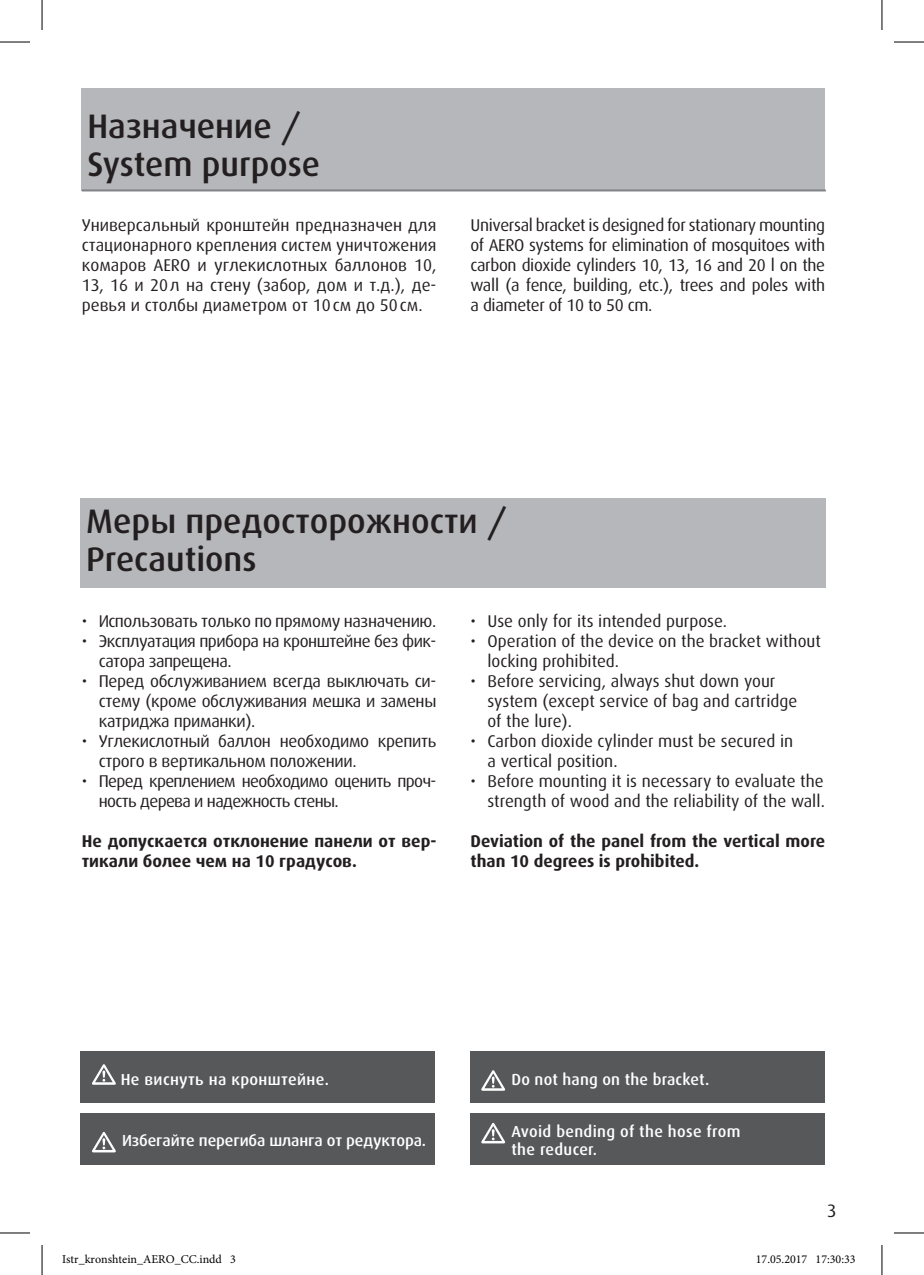
<style>
.page{position:relative;width:924px;height:1275px;background:#fff}
.page>*{position:absolute;margin:0;border:0;box-sizing:border-box;transform-origin:0 0}
.t1{font:500 34px/38px "Dax";color:#231f20}
.t2{font:18px "Dax";color:#231f20}
.t3{font:17px/20px "Dax";letter-spacing:-.02em;color:#231f20;text-align:justify}
.t4{font:17px/20px "Dax";color:#231f20}
.t5{font:700 17px/20px "Dax";color:#231f20}
.t6{font:17px/20px "Dax";letter-spacing:-.04em;color:#231f20}
.t7{font:500 16px/18px "Dax";letter-spacing:.01em;color:#fff}
.t8{font:500 16px "Dax";letter-spacing:-.01em;color:#fff}
.t9{font:12px "Minion Pro";color:#000}
</style>
<div class="page">
<div style="left:82px;top:88px;width:742px;height:103px;background:#b6b7bb"></div>
<hr style="left:82px;top:189px;width:743px;height:2px;background:#808285">
<div style="left:81px;top:498px;width:744px;height:89px;background:#b6b7bb"></div>
<div style="left:81px;top:1113px;width:354px;height:51px;background:#57585a"></div>
<svg style="left:92px;top:1132px;width:24px;height:20px"></svg>
<div style="left:81px;top:1051px;width:354px;height:51px;background:#57585a"></div>
<svg style="left:92px;top:1064px;width:24px;height:20px"></svg>
<div style="left:469px;top:1113px;width:355px;height:51px;background:#57585a"></div>
<svg style="left:481px;top:1123px;width:24px;height:20px"></svg>
<div style="left:469px;top:1051px;width:355px;height:51px;background:#57585a"></div>
<svg style="left:481px;top:1070px;width:24px;height:20px"></svg>
<hr style="left:0;top:42px;width:30px;height:1px;background:#000">
<hr style="left:893px;top:42px;width:30px;height:1px;background:#000">
<hr style="left:0;top:1232px;width:30px;height:1px;background:#000">
<hr style="left:893px;top:1232px;width:30px;height:1px;background:#000">
<hr style="left:42px;top:0;width:1px;height:30px;background:#000">
<hr style="left:42px;top:1245px;width:1px;height:30px;background:#000">
<hr style="left:881px;top:0;width:1px;height:30px;background:#000">
<hr style="left:881px;top:1245px;width:1px;height:30px;background:#000">
<h1 class="t1" style="left:87px;top:107px;width:234px">Назначение /<br>System purpose</h1>
<p class="t3" style="left:82px;top:215px;width:356px">Универсальный кронштейн предназначен для стационарного крепления систем уничтожения комаров AERO и углекислотных баллонов 10, 13, 16 и 20л на стену (забор, дом и т.д.), де&shy;ревья и столбы диаметром от 10см до 50см.</p>
<p class="t3" style="left:470px;top:215px;width:356px">Universal bracket is designed for stationary mounting of AERO systems for elimination of mosquitoes with carbon dioxide cylinders 10, 13, 16 and 20 l on the wall (a fence, building, etc.), trees and poles with a diameter of 10 to 50 cm.</p>
<h1 class="t1" style="left:86px;top:502px;width:421px">Меры предосторожности /<br>Precautions</h1>
<p class="t3" style="left:82px;top:611px;width:356px">• Использовать только по прямому назначению.</p>
<p class="t3" style="left:99px;top:631px;width:339px;text-indent:-17px">• Эксплуатация прибора на кронштейне без фик&shy;сатора запрещена.</p>
<p class="t3" style="left:99px;top:671px;width:339px;text-indent:-17px">• Перед обслуживанием всегда выключать си&shy;стему (кроме обслуживания мешка и замены катриджа приманки).</p>
<p class="t3" style="left:99px;top:731px;width:339px;text-indent:-17px">• Углекислотный баллон необходимо крепить строго в вертикальном положении.</p>
<p class="t6" style="left:99px;top:771px;width:339px;text-indent:-17px">• Перед креплением необходимо оценить проч&shy;ность дерева и надежность стены.</p>
<p class="t5" style="left:82px;top:831px;width:356px">Не допускается отклонение панели от вер&shy;тикали более чем на 10 градусов.</p>
<p class="t4" style="left:470px;top:611px;width:258px">• Use only for its intended purpose.</p>
<p class="t4" style="left:487px;top:631px;width:335px;text-indent:-17px">• Operation of the device on the bracket without locking prohibited.</p>
<p class="t4" style="left:487px;top:671px;width:311px;text-indent:-17px">• Before servicing, always shut down your system (except service of bag and cartridge of the lure).</p>
<p class="t4" style="left:487px;top:731px;width:307px;text-indent:-17px">• Carbon dioxide cylinder must be secured in a vertical position.</p>
<p class="t4" style="left:470px;top:771px;width:356px;text-align:right">• Before mounting it is necessary to evaluate the strength of wood and the reliability of the wall.</p>
<p class="t5" style="left:470px;top:831px;width:356px">Deviation of the panel from the vertical more than 10 degrees is prohibited.</p>
<p class="t7" style="left:121px;top:1070px;width:209px">Не виснуть на кронштейне.</p>
<p class="t8" style="left:122px;top:1132px;width:305px">Избегайте перегиба шланга от редуктора.</p>
<p class="t7" style="left:511px;top:1070px;width:199px">Do not hang on the bracket.</p>
<p class="t7" style="left:511px;top:1123px;width:230px">Avoid bending of the hose from the reducer.</p>
<p class="t2" style="left:826px;top:1201px;width:11px">3</p>
<p class="t9" style="left:62px;top:1251px;width:175px">Istr_kronshtein_AERO_CC.indd 3</p>
<p class="t9" style="left:755px;top:1251px;width:101px">17.05.2017 17:30:33</p>
</div>
